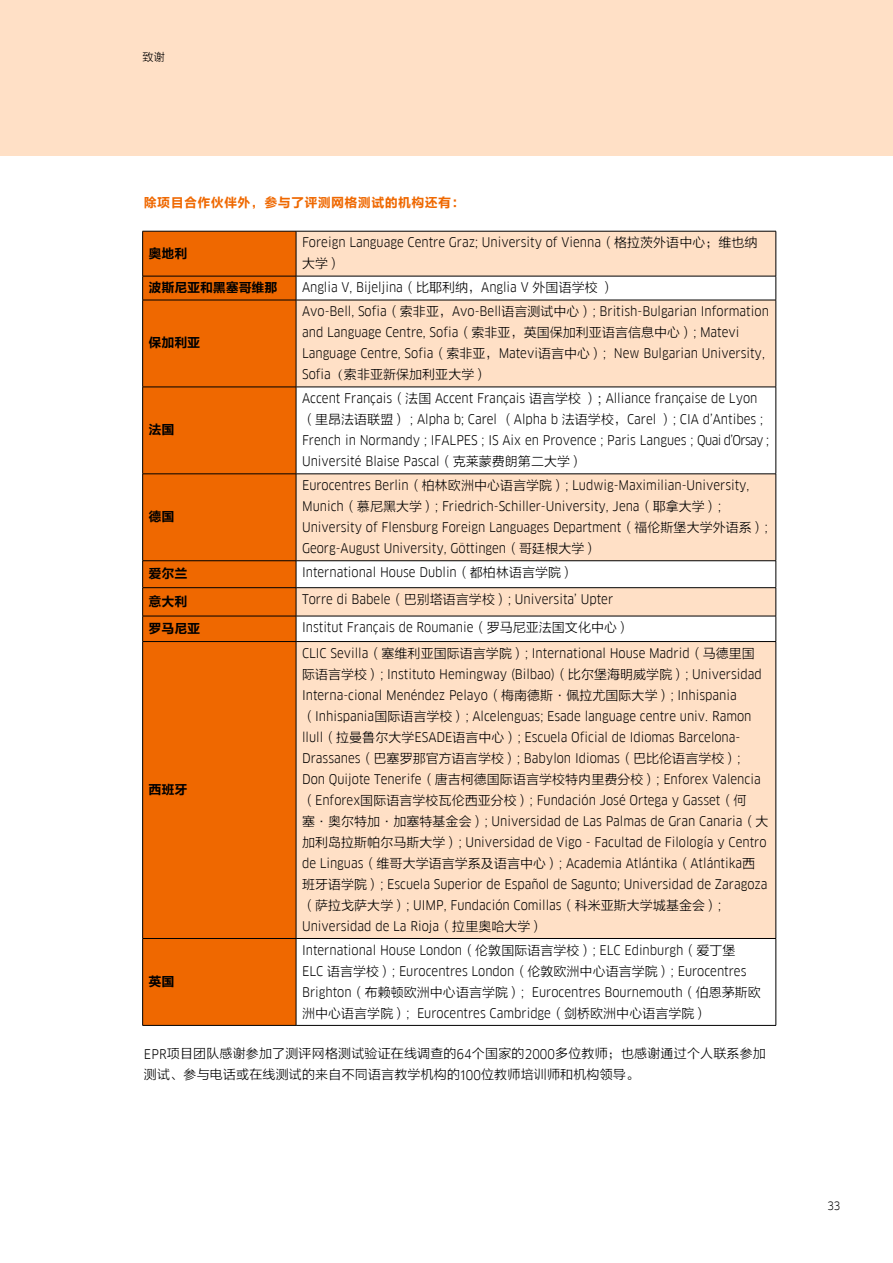
<style>
.page{position:relative;width:893px;height:1263px;background:#fff}
.page>*{position:absolute;margin:0;border:0;box-sizing:border-box;transform-origin:0 0}
.t1{font:13.05px/21px "Goethe FF Clan";color:#000}
.t2{font:13.05px/21px "FZLTXHK";letter-spacing:.01em;color:#000}
.t3{font:13.05px "FZLTCHJW GB1 0";letter-spacing:-.015em;color:#000}
.t4{font:13.05px "FZLTCHJW GB1 0";letter-spacing:.025em;color:#ef6800}
.t5{font:11.25px "Goethe FF Clan";color:#000}
.t6{font:11.25px "FZLTXHK";color:#000}
.s1{font-family:"FZLTXHK"}
.s2{font-family:"Goethe FF Clan"}
.s3{font-family:"Adobe Song Std";font-weight:300}
</style>
<div class="page">
<div style="left:0;top:0;width:893px;height:155px;background:#ffe0c6"></div>
<div style="left:143px;top:232px;width:153px;height:793px;background:#ef6800"></div>
<div style="left:297px;top:232px;width:479px;height:44px;background:#ffe0c6"></div>
<svg style="left:297px;top:277px;width:479px;height:748px;fill:#ffe0c6"></svg>
<div style="left:296px;top:561px;width:480px;height:27px;background:#fff"></div>
<hr style="left:296px;top:231px;width:1px;height:45px;background:#000">
<svg style="left:296px;top:277px;width:1px;height:23px"></svg>
<hr style="left:296px;top:300px;width:1px;height:87px;background:#000">
<hr style="left:296px;top:387px;width:1px;height:87px;background:#000">
<hr style="left:296px;top:474px;width:1px;height:86px;background:#000">
<svg style="left:296px;top:561px;width:1px;height:80px"></svg>
<hr style="left:296px;top:642px;width:1px;height:296px;background:#000">
<hr style="left:296px;top:939px;width:1px;height:86px;background:#000">
<hr style="left:776px;top:231px;width:1px;height:45px;background:#000">
<svg style="left:776px;top:276px;width:1px;height:24px"></svg>
<hr style="left:776px;top:300px;width:1px;height:87px;background:#000">
<hr style="left:776px;top:387px;width:1px;height:87px;background:#000">
<hr style="left:776px;top:474px;width:1px;height:86px;background:#000">
<svg style="left:776px;top:561px;width:1px;height:80px"></svg>
<hr style="left:776px;top:642px;width:1px;height:296px;background:#000">
<hr style="left:776px;top:939px;width:1px;height:86px;background:#000">
<hr style="left:142px;top:231px;width:154px;height:1px;background:#000">
<hr style="left:142px;top:231px;width:1px;height:45px;background:#000">
<hr style="left:296px;top:231px;width:480px;height:1px;background:#000">
<hr style="left:142px;top:300px;width:154px;height:1px;background:#000">
<hr style="left:142px;top:300px;width:1px;height:87px;background:#000">
<hr style="left:142px;top:387px;width:1px;height:87px;background:#000">
<hr style="left:142px;top:474px;width:1px;height:86px;background:#000">
<svg style="left:142px;top:561px;width:1px;height:80px"></svg>
<hr style="left:142px;top:642px;width:1px;height:296px;background:#000">
<hr style="left:142px;top:939px;width:1px;height:86px;background:#000">
<hr style="left:142px;top:276px;width:154px;height:1px;background:#000">
<svg style="left:142px;top:276px;width:1px;height:24px"></svg>
<hr style="left:296px;top:276px;width:480px;height:1px;background:#000">
<hr style="left:142px;top:387px;width:154px;height:1px;background:#000">
<hr style="left:142px;top:474px;width:154px;height:1px;background:#000">
<hr style="left:142px;top:560px;width:154px;height:1px;background:#000">
<hr style="left:142px;top:587px;width:154px;height:1px;background:#000">
<hr style="left:142px;top:616px;width:154px;height:1px;background:#000">
<hr style="left:142px;top:641px;width:154px;height:1px;background:#000">
<hr style="left:142px;top:938px;width:154px;height:1px;background:#000">
<hr style="left:142px;top:1025px;width:154px;height:1px;background:#000">
<hr style="left:296px;top:300px;width:480px;height:1px;background:#000">
<hr style="left:296px;top:387px;width:480px;height:1px;background:#000">
<hr style="left:296px;top:474px;width:480px;height:1px;background:#000">
<hr style="left:296px;top:560px;width:480px;height:1px;background:#000">
<hr style="left:296px;top:587px;width:480px;height:1px;background:#000">
<hr style="left:296px;top:616px;width:480px;height:1px;background:#000">
<hr style="left:296px;top:641px;width:480px;height:1px;background:#000">
<hr style="left:296px;top:938px;width:480px;height:1px;background:#000">
<hr style="left:296px;top:1025px;width:480px;height:1px;background:#000">
<p class="t6" style="left:142px;top:51px;width:24px">致谢</p>
<p class="t4" style="left:144px;top:196px;width:322px">除项目合作伙伴外，参与了评测网格测试的机构还有：</p>
<p class="t3" style="left:149px;top:246px;width:40px">奥地利</p>
<p class="t1" style="left:302px;top:232px;width:457px">Foreign Language Centre Graz; University of Vienna<span class="s1">（格拉茨外语中心；维也纳</span></p>
<p class="t2" style="left:302px;top:254px;width:41px">大学）</p>
<p class="t3" style="left:149px;top:280px;width:130px">波斯尼亚和黑塞哥维那</p>
<p class="t1" style="left:302px;top:277px;width:314px">Anglia V, Bijeljina<span class="s1">（比耶利纳，</span>Anglia V <span class="s1">外国语学校）</span></p>
<p class="t3" style="left:149px;top:336px;width:53px">保加利亚</p>
<p class="t3" style="left:149px;top:423px;width:27px">法国</p>
<p class="t3" style="left:149px;top:510px;width:27px">德国</p>
<p class="t1" style="left:302px;top:301px;width:468px">Avo-Bell, Sofia<span class="s1">（索非亚，</span>Avo-Bell<span class="s1">语言测试中心）</span>; British-Bulgarian Information and Language Centre, Sofia<span class="s1">（索非亚，英国保加利亚语言信息中心）</span>; Matevi<br>Language Centre, Sofia<span class="s1">（索非亚，</span>Matevi<span class="s1">语言中心）</span>; New Bulgarian University,</p>
<p class="t2" style="left:302px;top:364px;width:187px"><span class="s2">Sofia</span><span class="s3">（</span>索非亚新保加利亚大学）</p>
<p class="t1" style="left:302px;top:388px;width:468px">Accent Français<span class="s1">（法国</span> Accent Français <span class="s1">语言学校）;</span> Alliance française de Lyon<span class="s1">（里昂法语联盟）</span> ; Alpha b; Carel <span class="s1">（</span>Alpha b <span class="s1">法语学校，</span>Carel <span class="s1">）</span>; CIA d’Antibes ; French in Normandy ; IFALPES ; IS Aix en Provence ; Paris Langues ; Quai d’Orsay ; Université Blaise Pascal<span class="s1">（克莱蒙费朗第二大学）</span></p>
<p class="t1" style="left:302px;top:475px;width:467px">Eurocentres Berlin<span class="s1">（柏林欧洲中心语言学院）</span>; Ludwig-Maximilian-University, Munich<span class="s1">（慕尼黑大学）</span>; Friedrich-Schiller-University, Jena<span class="s1">（耶拿大学）</span>; University of Flensburg Foreign Languages Department<span class="s1">（福伦斯堡大学外语系）</span>; Georg-August University, Göttingen<span class="s1">（哥廷根大学）</span></p>
<p class="t3" style="left:149px;top:566px;width:40px">爱尔兰</p>
<p class="t1" style="left:302px;top:562px;width:274px">International House Dublin<span class="s1">（都柏林语言学院）</span></p>
<p class="t3" style="left:149px;top:594px;width:40px">意大利</p>
<p class="t1" style="left:302px;top:589px;width:313px">Torre di Babele<span class="s1">（巴别塔语言学校）</span>; Universita’ Upter</p>
<p class="t3" style="left:149px;top:621px;width:53px">罗马尼亚</p>
<p class="t1" style="left:302px;top:617px;width:330px">Institut Français de Roumanie<span class="s1">（罗马尼亚法国文化中心）</span></p>
<p class="t3" style="left:149px;top:782px;width:40px">西班牙</p>
<p class="t3" style="left:149px;top:974px;width:27px">英国</p>
<p class="t1" style="left:302px;top:642px;width:468px">CLIC Sevilla<span class="s1">（塞维利亚国际语言学院）</span>; International House Madrid<span class="s1">（马德里国际语言学校）</span>; Instituto Hemingway (Bilbao)<span class="s1">（比尔堡海明威学院）</span>; Universidad Interna-cional Menéndez Pelayo<span class="s1">（梅南德斯·佩拉尤国际大学）</span>; Inhispania<span class="s1">（</span>Inhispania<span class="s1">国际语言学校）</span>; Alcelenguas; Esade language centre univ. Ramon llull<span class="s1">（拉曼鲁尔大学</span>ESADE<span class="s1">语言中心）</span>; Escuela Oficial de Idiomas Barcelona-Drassanes<span class="s1">（巴塞罗那官方语言学校）</span>; Babylon Idiomas<span class="s1">（巴比伦语言学校）</span>;<br>Don Quijote Tenerife<span class="s1">（唐吉柯德国际语言学校特内里费分校）</span>; Enforex Valencia<span class="s1">（</span>Enforex<span class="s1">国际语言学校瓦伦西亚分校）</span>; Fundación José Ortega y Gasset<span class="s1">（何塞·奥尔特加·加塞特基金会）</span>; Universidad de Las Palmas de Gran Canaria<span class="s1">（大加利岛拉斯帕尔马斯大学）</span>; Universidad de Vigo - Facultad de Filología y Centro de Linguas<span class="s1">（维哥大学语言学系及语言中心）</span>; Academia Atlántika<span class="s1">（</span>Atlántika<span class="s1">西班牙语学院）</span>; Escuela Superior de Español de Sagunto; Universidad de Zaragoza<span class="s1">（萨拉戈萨大学）</span>; UIMP, Fundación Comillas<span class="s1">（科米亚斯大学城基金会）</span>; Universidad de La Rioja<span class="s1">（拉里奥哈大学）</span></p>
<p class="t1" style="left:302px;top:939px;width:460px">International House London<span class="s1">（伦敦国际语言学校）</span>; ELC Edinburgh<span class="s1">（爱丁堡<br></span>ELC <span class="s1">语言学校）</span>; Eurocentres London<span class="s1">（伦敦欧洲中心语言学院）</span>; Eurocentres Brighton<span class="s1">（布赖顿欧洲中心语言学院）</span>; Eurocentres Bournemouth<span class="s1">（伯恩茅斯欧洲中心语言学院）</span>; Eurocentres Cambridge<span class="s1">（剑桥欧洲中心语言学院）</span></p>
<p class="t2" style="left:144px;top:1044px;width:623px"><span class="s2">EPR</span>项目团队感谢参加了测评网格测试验证在线调查的<span class="s2">64</span>个国家的<span class="s2">2000</span>多位教师；也感谢通过个人联系参加测试、参与电话或在线测试的来自不同语言教学机构的<span class="s2">100</span>位教师培训师和机构领导。</p>
<p class="t5" style="left:827px;top:1199px;width:14px">33</p>
</div>
